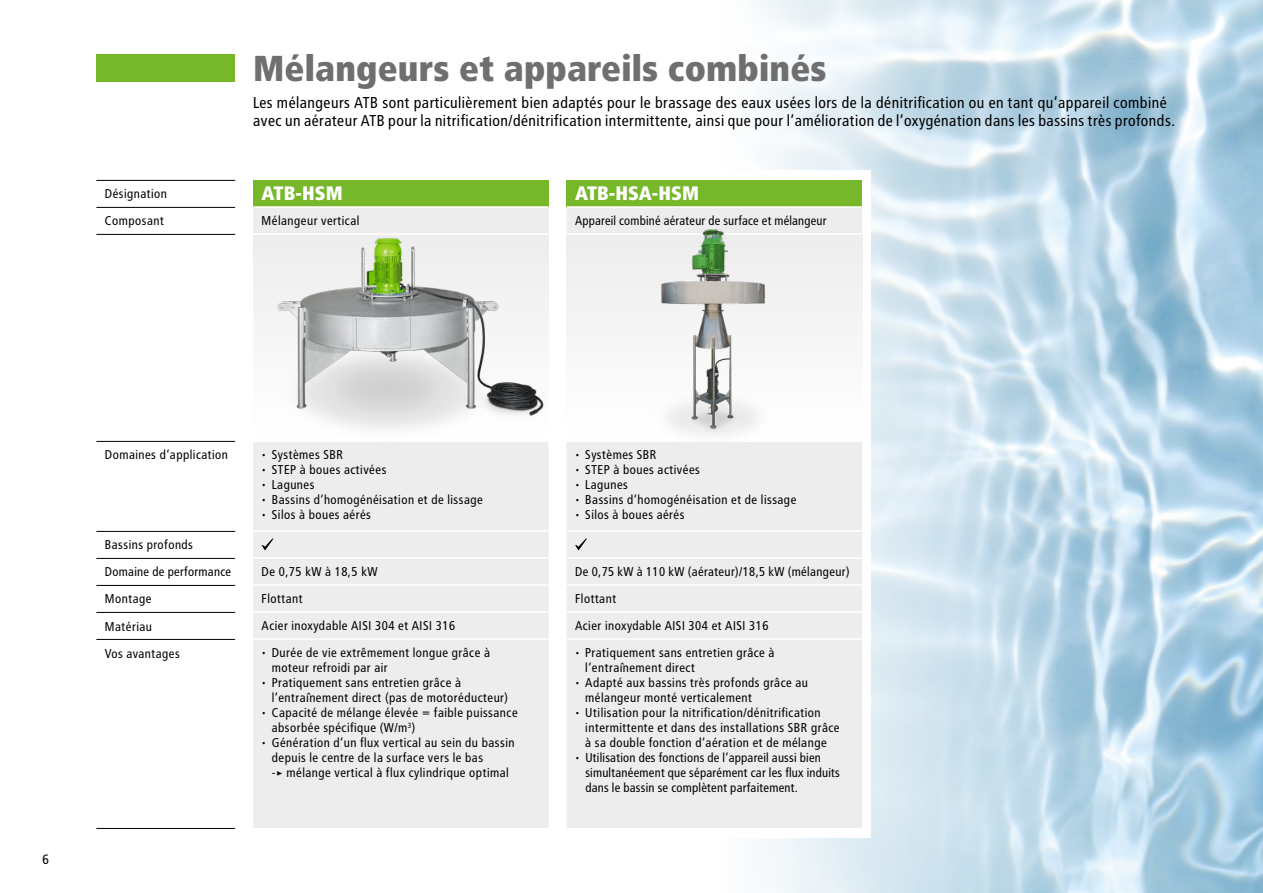
<style>
.page{position:relative;width:1263px;height:893px;background:#fff}
.page>*{position:absolute;margin:0;border:0;box-sizing:border-box;transform-origin:0 0}
.t1{font:36px "BVG Fett";color:#706f6f}
.t2{font:19.5px "BVG Fett";color:#fff}
.t3{font:15.75px/18px "BVG Normal";letter-spacing:-.005em;color:#000}
.t4{font:13.5px "BVG Normal";color:#000}
.t5{font:12.75px/27px "BVG Normal";color:#000}
.t6{font:12.75px/15px "BVG Normal";letter-spacing:-.02em;color:#000}
</style>
<div class="page">
<img style="left:760px;top:0;width:503px;height:893px">
<div style="left:558px;top:170px;width:313px;height:667px;background:#fff"></div>
<div style="left:96px;top:54px;width:139px;height:27px;background:#76b82a"></div>
<hr style="left:96px;top:180px;width:139px;height:1px;background:#000">
<hr style="left:96px;top:207px;width:139px;height:1px;background:#000">
<hr style="left:96px;top:234px;width:139px;height:1px;background:#000">
<hr style="left:96px;top:441px;width:139px;height:1px;background:#000">
<hr style="left:96px;top:531px;width:139px;height:1px;background:#000">
<hr style="left:96px;top:558px;width:139px;height:1px;background:#000">
<hr style="left:96px;top:585px;width:139px;height:1px;background:#000">
<hr style="left:96px;top:612px;width:139px;height:1px;background:#000">
<hr style="left:96px;top:639px;width:139px;height:1px;background:#000">
<hr style="left:96px;top:828px;width:139px;height:1px;background:#000">
<div style="left:253px;top:180px;width:296px;height:27px;background:#76b82a"></div>
<div style="left:253px;top:208px;width:296px;height:620px;background:#ededed"></div>
<hr style="left:253px;top:233px;width:296px;height:2px;background:#fff">
<hr style="left:253px;top:440px;width:296px;height:2px;background:#fff">
<hr style="left:253px;top:530px;width:296px;height:2px;background:#fff">
<hr style="left:253px;top:557px;width:296px;height:2px;background:#fff">
<hr style="left:253px;top:584px;width:296px;height:2px;background:#fff">
<hr style="left:253px;top:611px;width:296px;height:2px;background:#fff">
<hr style="left:253px;top:638px;width:296px;height:2px;background:#fff">
<hr style="left:253px;top:206px;width:296px;height:2px;background:#fff">
<svg style="left:262px;top:539px;width:12px;height:11px"></svg>
<div style="left:567px;top:180px;width:295px;height:27px;background:#76b82a"></div>
<div style="left:567px;top:208px;width:295px;height:620px;background:#ededed"></div>
<div style="left:567px;top:234px;width:295px;height:207px;background:#f6f6f6"></div>
<hr style="left:567px;top:233px;width:295px;height:2px;background:#fff">
<hr style="left:567px;top:440px;width:295px;height:2px;background:#fff">
<hr style="left:567px;top:530px;width:295px;height:2px;background:#fff">
<hr style="left:567px;top:557px;width:295px;height:2px;background:#fff">
<hr style="left:567px;top:584px;width:295px;height:2px;background:#fff">
<hr style="left:567px;top:611px;width:295px;height:2px;background:#fff">
<hr style="left:567px;top:638px;width:295px;height:2px;background:#fff">
<hr style="left:567px;top:206px;width:295px;height:2px;background:#fff">
<svg style="left:575px;top:539px;width:12px;height:11px"></svg>
<img style="left:253px;top:230px;width:294px;height:210px">
<img style="left:631px;top:220px;width:157px;height:212px">
<p class="t5" style="left:105px;top:181px;width:64px">Désignation<br>Composant</p>
<h1 class="t1" style="left:253px;top:46px;width:575px">Mélangeurs et appareils combinés</h1>
<p class="t3" style="left:253px;top:94px;width:924px">Les mélangeurs ATB sont particulièrement bien adaptés pour le brassage des eaux usées lors de la dénitrification ou en tant qu‘appareil combiné avec un aérateur ATB pour la nitrification/dénitrification intermittente, ainsi que pour l‘amélioration de l‘oxygénation dans les bassins très profonds.</p>
<h2 class="t2" style="left:262px;top:182px;width:83px">ATB-HSM</h2>
<p class="t5" style="left:262px;top:207px;width:100px">Mélangeur vertical</p>
<h2 class="t2" style="left:575px;top:182px;width:125px">ATB-HSA-HSM</h2>
<p class="t6" style="left:575px;top:213px;width:253px">Appareil combiné aérateur de surface et mélangeur</p>
<p class="t4" style="left:43px;top:851px;width:9px">6</p>
<p class="t5" style="left:105px;top:442px;width:125px">Domaines d‘application</p>
<p class="t5" style="left:105px;top:532px;width:128px">Bassins profonds<br>Domaine de performance<br>Montage<br>Matériau<br>Vos avantages</p>
<p class="t5" style="left:262px;top:441px;width:83px">• Systèmes SBR</p>
<p class="t5" style="left:262px;top:456px;width:127px">• STEP à boues activées</p>
<p class="t5" style="left:262px;top:471px;width:55px">• Lagunes</p>
<p class="t5" style="left:262px;top:486px;width:223px">• Bassins d‘homogénéisation et de lissage</p>
<p class="t5" style="left:262px;top:501px;width:111px">• Silos à boues aérés</p>
<p class="t5" style="left:262px;top:558px;width:195px">De 0,75 kW à 18,5 kW<br>Flottant<br>Acier inoxydable AISI 304 et AISI 316</p>
<p class="t5" style="left:272px;top:645px;width:220px;line-height:15px;text-indent:-10px">• Durée de vie extrêmement longue grâce à moteur refroidi par air</p>
<p class="t5" style="left:272px;top:675px;width:238px;line-height:15px;text-indent:-10px">• Pratiquement sans entretien grâce à l‘entraînement direct (pas de motoréducteur)</p>
<p class="t5" style="left:272px;top:705px;width:248px;line-height:15px;text-indent:-10px">• Capacité de mélange élevée = faible puissance absorbée spécifique (W/m<sup>3</sup>)</p>
<p class="t5" style="left:272px;top:735px;width:245px;line-height:15px;text-indent:-10px">• Génération d‘un flux vertical au sein du bassin depuis le centre de la surface vers le bas<br>-&gt; mélange vertical à flux cylindrique optimal</p>
<p class="t5" style="left:575px;top:441px;width:83px">• Systèmes SBR</p>
<p class="t5" style="left:575px;top:456px;width:127px">• STEP à boues activées</p>
<p class="t5" style="left:575px;top:471px;width:55px">• Lagunes</p>
<p class="t5" style="left:575px;top:486px;width:223px">• Bassins d‘homogénéisation et de lissage</p>
<p class="t5" style="left:575px;top:501px;width:111px">• Silos à boues aérés</p>
<p class="t5" style="left:575px;top:558px;width:276px">De 0,75 kW à 110 kW (aérateur)/18,5 kW (mélangeur)<br>Flottant<br>Acier inoxydable AISI 304 et AISI 316</p>
<p class="t5" style="left:585px;top:645px;width:191px;line-height:15px;text-indent:-10px">• Pratiquement sans entretien grâce à l‘entraînement direct</p>
<p class="t5" style="left:585px;top:675px;width:225px;line-height:15px;text-indent:-10px">• Adapté aux bassins très profonds grâce au mélangeur monté verticalement</p>
<p class="t5" style="left:585px;top:705px;width:256px;line-height:15px;text-indent:-10px">• Utilisation pour la nitrification/dénitrification intermittente et dans des installations SBR grâce à sa double fonction d‘aération et de mélange</p>
<p class="t6" style="left:585px;top:750px;width:257px;text-indent:-10px">• Utilisation des fonctions de l‘appareil aussi bien simultanéement que séparément car les flux induits dans le bassin se complètent parfaitement.</p>
</div>
